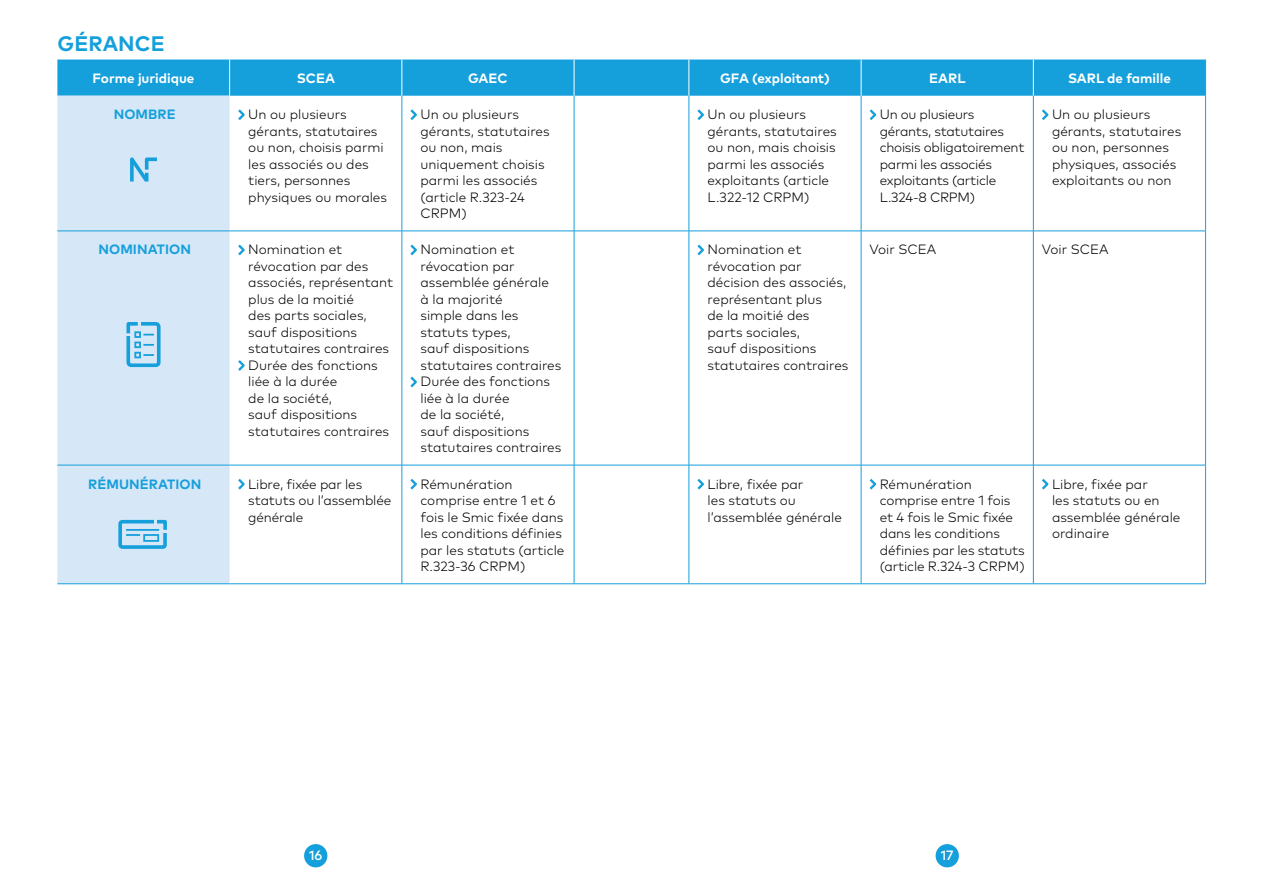
<style>
.page{position:relative;width:1263px;height:893px;background:#fff}
.page>*{position:absolute;margin:0;border:0;box-sizing:border-box;transform-origin:0 0}
.t1{font:700 21px "Mark Pro";letter-spacing:.005em;color:#159fdb}
.t2{font:300 13.5px/16.5px "Mark Pro";color:#000}
.t3{font:300 13.5px/16.5px "Mark Pro";letter-spacing:-.02em;color:#000}
.t4{font:700 13.5px "Mark Pro";color:#fff}
.t5{font:700 13.5px "Mark Pro";letter-spacing:.005em;color:#159fdb}
.t6{font:500 13.5px "Mark Pro";color:#fff}
</style>
<div class="page">
<div style="left:304px;top:844px;width:23px;height:23px;background:#159fdb;border-radius:50%"></div>
<div style="left:935px;top:844px;width:24px;height:23px;background:#159fdb;border-radius:50%"></div>
<div style="left:57px;top:60px;width:1148px;height:36px;background:#159fdb"></div>
<div style="left:57px;top:96px;width:173px;height:487px;background:#d6e7f8"></div>
<hr style="left:229px;top:60px;width:1px;height:36px;background:#fff">
<hr style="left:401px;top:60px;width:1px;height:36px;background:#fff">
<hr style="left:574px;top:60px;width:1px;height:36px;background:#fff">
<hr style="left:688px;top:60px;width:1px;height:36px;background:#fff">
<hr style="left:861px;top:60px;width:1px;height:36px;background:#fff">
<hr style="left:1033px;top:60px;width:1px;height:36px;background:#fff">
<hr style="left:402px;top:96px;width:1px;height:135px;background:#159fdb">
<hr style="left:574px;top:96px;width:1px;height:135px;background:#159fdb">
<hr style="left:689px;top:96px;width:1px;height:135px;background:#159fdb">
<hr style="left:861px;top:96px;width:1px;height:135px;background:#159fdb">
<hr style="left:1033px;top:96px;width:1px;height:135px;background:#159fdb">
<hr style="left:1205px;top:96px;width:1px;height:135px;background:#159fdb">
<hr style="left:57px;top:231px;width:173px;height:1px;background:#159fdb">
<hr style="left:57px;top:465px;width:173px;height:1px;background:#159fdb">
<hr style="left:57px;top:583px;width:173px;height:1px;background:#159fdb">
<hr style="left:230px;top:231px;width:172px;height:1px;background:#159fdb">
<hr style="left:402px;top:231px;width:172px;height:1px;background:#159fdb">
<hr style="left:402px;top:231px;width:1px;height:234px;background:#159fdb">
<hr style="left:402px;top:465px;width:1px;height:119px;background:#159fdb">
<hr style="left:230px;top:465px;width:172px;height:1px;background:#159fdb">
<hr style="left:402px;top:465px;width:172px;height:1px;background:#159fdb">
<hr style="left:230px;top:583px;width:172px;height:1px;background:#159fdb">
<hr style="left:402px;top:583px;width:172px;height:1px;background:#159fdb">
<hr style="left:574px;top:231px;width:1px;height:234px;background:#159fdb">
<hr style="left:574px;top:465px;width:1px;height:119px;background:#159fdb">
<hr style="left:574px;top:231px;width:115px;height:1px;background:#159fdb">
<hr style="left:574px;top:465px;width:115px;height:1px;background:#159fdb">
<hr style="left:574px;top:583px;width:115px;height:1px;background:#159fdb">
<hr style="left:689px;top:231px;width:1px;height:234px;background:#159fdb">
<hr style="left:689px;top:465px;width:1px;height:119px;background:#159fdb">
<hr style="left:689px;top:231px;width:172px;height:1px;background:#159fdb">
<hr style="left:861px;top:231px;width:172px;height:1px;background:#159fdb">
<hr style="left:1033px;top:231px;width:173px;height:1px;background:#159fdb">
<hr style="left:861px;top:231px;width:1px;height:234px;background:#159fdb">
<hr style="left:1033px;top:231px;width:1px;height:234px;background:#159fdb">
<hr style="left:1205px;top:231px;width:1px;height:234px;background:#159fdb">
<hr style="left:861px;top:465px;width:1px;height:119px;background:#159fdb">
<hr style="left:1033px;top:465px;width:1px;height:119px;background:#159fdb">
<hr style="left:1205px;top:465px;width:1px;height:119px;background:#159fdb">
<hr style="left:689px;top:465px;width:172px;height:1px;background:#159fdb">
<hr style="left:861px;top:465px;width:172px;height:1px;background:#159fdb">
<hr style="left:1033px;top:465px;width:173px;height:1px;background:#159fdb">
<hr style="left:689px;top:583px;width:172px;height:1px;background:#159fdb">
<hr style="left:861px;top:583px;width:172px;height:1px;background:#159fdb">
<hr style="left:1033px;top:583px;width:173px;height:1px;background:#159fdb">
<hr style="left:1205px;top:60px;width:1px;height:36px;background:#159fdb">
<svg style="left:238px;top:109px;width:7px;height:11px"></svg>
<svg style="left:410px;top:109px;width:7px;height:11px"></svg>
<svg style="left:697px;top:109px;width:7px;height:11px"></svg>
<svg style="left:870px;top:109px;width:6px;height:11px"></svg>
<svg style="left:1042px;top:109px;width:6px;height:11px"></svg>
<svg style="left:238px;top:245px;width:7px;height:10px"></svg>
<svg style="left:238px;top:360px;width:7px;height:11px"></svg>
<svg style="left:410px;top:245px;width:7px;height:10px"></svg>
<svg style="left:410px;top:377px;width:7px;height:10px"></svg>
<svg style="left:697px;top:245px;width:7px;height:10px"></svg>
<svg style="left:238px;top:479px;width:7px;height:11px"></svg>
<svg style="left:410px;top:479px;width:7px;height:11px"></svg>
<svg style="left:697px;top:479px;width:7px;height:11px"></svg>
<svg style="left:870px;top:479px;width:6px;height:11px"></svg>
<svg style="left:1042px;top:479px;width:6px;height:11px"></svg>
<svg style="left:128px;top:147px;width:33px;height:38px"></svg>
<div style="left:126px;top:322px;width:35px;height:45px;border:4px solid #159fdb;border-radius:3px"></div>
<div style="left:124px;top:319px;width:17px;height:17px;background:#d6e7f8"></div>
<div style="left:134px;top:331px;width:7px;height:7px;border:2px solid #159fdb"></div>
<div style="left:134px;top:342px;width:7px;height:6px;border:2px solid #159fdb"></div>
<div style="left:134px;top:352px;width:7px;height:6px;border:2px solid #159fdb"></div>
<svg style="left:125px;top:320px;width:29px;height:17px"></svg>
<svg style="left:143px;top:344px;width:11px;height:2px"></svg>
<svg style="left:143px;top:354px;width:11px;height:2px"></svg>
<div style="left:118px;top:520px;width:49px;height:29px;border:4px solid #159fdb;border-radius:2px"></div>
<svg style="left:153px;top:518px;width:16px;height:15px"></svg>
<hr style="left:126px;top:529px;width:33px;height:2px;background:#159fdb">
<svg style="left:126px;top:534px;width:14px;height:2px"></svg>
<div style="left:143px;top:534px;width:16px;height:8px;border:2px solid #159fdb"></div>
<p class="t1" style="left:57px;top:27px;width:109px">GÉRANCE</p>
<p class="t4" style="left:93px;top:68px;width:103px">Forme juridique</p>
<p class="t4" style="left:297px;top:68px;width:40px">SCEA</p>
<p class="t4" style="left:468px;top:68px;width:41px">GAEC</p>
<p class="t4" style="left:720px;top:68px;width:111px">GFA (exploitant)</p>
<p class="t4" style="left:929px;top:68px;width:38px">EARL</p>
<p class="t4" style="left:1068px;top:68px;width:104px">SARL de famille</p>
<p class="t5" style="left:114px;top:104px;width:64px">NOMBRE</p>
<p class="t2" style="left:248px;top:105px;width:140px">Un ou plusieurs gérants, statutaires ou non, choisis parmi les associés ou des tiers, personnes physiques ou morales</p>
<p class="t2" style="left:420px;top:105px;width:131px">Un ou plusieurs gérants, statutaires ou non, mais uniquement choisis parmi les associés (article R.323-24<br>CRPM)</p>
<p class="t2" style="left:707px;top:105px;width:131px">Un ou plusieurs gérants, statutaires ou non, mais choisis parmi les associés exploitants (article<br>L.322-12 CRPM)</p>
<p class="t3" style="left:880px;top:105px;width:146px">Un ou plusieurs gérants, statutaires choisis obligatoirement parmi les associés exploitants (article<br>L.324-8 CRPM)</p>
<p class="t2" style="left:1052px;top:105px;width:131px">Un ou plusieurs gérants, statutaires ou non, personnes physiques, associés exploitants ou non</p>
<p class="t5" style="left:98px;top:239px;width:94px">NOMINATION</p>
<p class="t2" style="left:248px;top:240px;width:147px">Nomination et révocation par des associés, représentant plus de la moitié<br>des parts sociales, sauf dispositions statutaires contraires</p>
<p class="t2" style="left:248px;top:356px;width:142px">Durée des fonctions liée à la durée<br>de la société,<br>sauf dispositions statutaires contraires</p>
<p class="t2" style="left:707px;top:240px;width:142px">Nomination et révocation par décision des associés, représentant plus<br>de la moitié des<br>parts sociales,<br>sauf dispositions statutaires contraires</p>
<p class="t2" style="left:870px;top:240px;width:68px">Voir SCEA</p>
<p class="t2" style="left:1042px;top:240px;width:68px">Voir SCEA</p>
<p class="t2" style="left:420px;top:240px;width:142px">Nomination et révocation par assemblée générale<br>à la majorité<br>simple dans les statuts types,<br>sauf dispositions statutaires contraires</p>
<p class="t2" style="left:420px;top:372px;width:142px">Durée des fonctions liée à la durée<br>de la société,<br>sauf dispositions statutaires contraires</p>
<p class="t5" style="left:88px;top:473px;width:115px">RÉMUNÉRATION</p>
<p class="t2" style="left:248px;top:474px;width:145px">Libre, fixée par les statuts ou l’assemblée générale</p>
<p class="t2" style="left:420px;top:474px;width:145px">Rémunération comprise entre 1 et 6 fois le Smic fixée dans les conditions définies par les statuts (article<br>R.323-36 CRPM)</p>
<p class="t2" style="left:707px;top:474px;width:136px">Libre, fixée par<br>les statuts ou l’assemblée générale</p>
<p class="t2" style="left:880px;top:474px;width:147px">Rémunération comprise entre 1 fois et 4 fois le Smic fixée dans les conditions définies par les statuts (article R.324-3 CRPM)</p>
<p class="t2" style="left:1052px;top:474px;width:130px">Libre, fixée par<br>les statuts ou en assemblée générale ordinaire</p>
<p class="t6" style="left:309px;top:845px;width:15px">16</p>
<p class="t6" style="left:941px;top:845px;width:14px">17</p>
</div>
